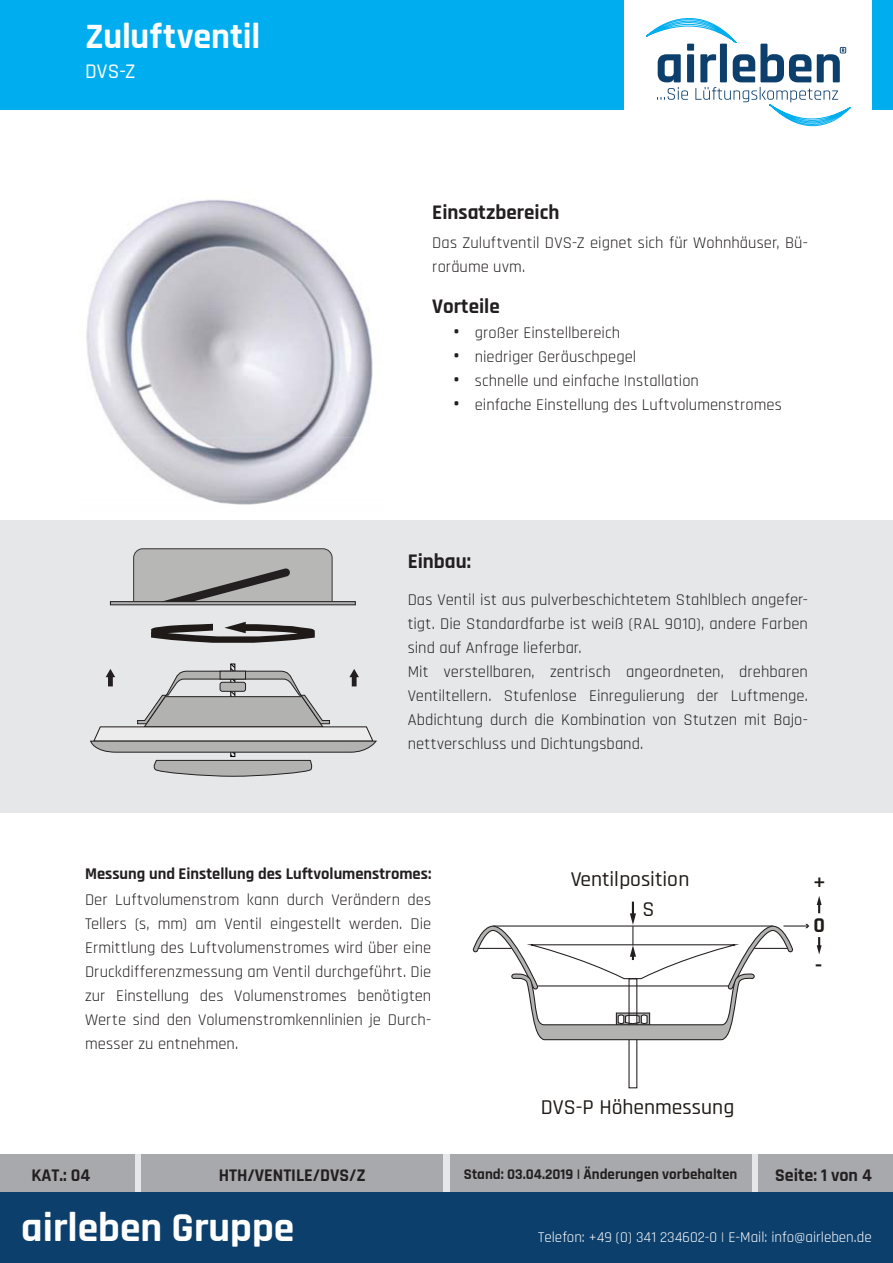
<style>
.page{position:relative;width:893px;height:1263px;background:#fff}
.page>*{position:absolute;margin:0;border:0;box-sizing:border-box;transform-origin:0 0}
.t1{font:700 41.55px "Rajdhani";color:#fff}
.t2{font:700 36px "Rajdhani";letter-spacing:-.005em;color:#fff}
.t3{font:500 21.3px "Rajdhani";color:#1f1a17}
.t4{font:700 21.3px "Rajdhani";color:#1f1a17}
.t5{font:700 21px "Rajdhani";color:#231f20}
.t6{font:500 21px "Rajdhani";color:#fff}
.t7{font:700 18px "Rajdhani";color:#231f20}
.Text{font:16.5px/24px "Rajdhani";letter-spacing:.005em;color:#231f20;text-align:justify}
.t8{font:700 16.5px "Rajdhani";color:#231f20}
.t9{font:15px "Rajdhani";color:#fff}
.t10{font:700 15px "Rajdhani";color:#231f20}
.t11{font:700 14.4px "Verdana";color:#1f1a17}
.s1{font-weight:700;font-size:21px}
</style>
<div class="page">
<div style="left:0;top:0;width:893px;height:109px;background:#00aeef"></div>
<div style="left:625px;top:0;width:247px;height:149px;background:#fff"></div>
<svg style="left:646px;top:18px;width:205px;height:108px"></svg>
<div style="left:0;top:1154px;width:893px;height:39px;background:#e6e7e9"></div>
<div style="left:758px;top:1154px;width:135px;height:39px;background:#a8a9ad"></div>
<div style="left:0;top:1154px;width:135px;height:39px;background:#a8a9ad"></div>
<div style="left:450px;top:1154px;width:302px;height:39px;background:#a8a9ad"></div>
<div style="left:141px;top:1154px;width:302px;height:39px;background:#a8a9ad"></div>
<div style="left:0;top:1193px;width:893px;height:70px;background:#0c3f6c"></div>
<div style="left:0;top:521px;width:893px;height:292px;background:#e6e7e9"></div>
<img style="left:86px;top:199px;width:287px;height:306px">
<svg style="left:151px;top:622px;width:164px;height:21px"></svg>
<div style="left:110px;top:601px;width:246px;height:4px;border:1px solid #231f20"></div>
<svg style="left:133px;top:548px;width:200px;height:54px;background:#a4a4a3"></svg>
<svg style="left:90px;top:663px;width:287px;height:114px"></svg>
<svg style="left:817px;top:896px;width:5px;height:17px"></svg>
<svg style="left:817px;top:937px;width:5px;height:17px"></svg>
<svg style="left:472px;top:901px;width:337px;height:140px"></svg>
<p class="t2" style="left:85px;top:15px;width:177px">Zuluftventil</p>
<p class="t6" style="left:85px;top:59px;width:52px">DVS-Z</p>
<p class="t5" style="left:432px;top:200px;width:129px">Einsatzbereich</p>
<p class="Text" style="left:432px;top:231px;width:377px">Das Zuluftventil DVS-Z eignet sich für Wohnhäuser, Bü&shy;roräume uvm.</p>
<p class="t5" style="left:432px;top:293px;width:69px">Vorteile</p>
<p class="Text" style="left:454px;top:321px;width:168px"><span class="s1">•</span> großer Einstellbereich</p>
<p class="Text" style="left:454px;top:345px;width:184px"><span class="s1">•</span> niedriger Geräuschpegel</p>
<p class="Text" style="left:454px;top:369px;width:247px"><span class="s1">•</span> schnelle und einfache Installation</p>
<p class="Text" style="left:454px;top:393px;width:330px"><span class="s1">•</span> einfache Einstellung des Luftvolumenstromes</p>
<p class="t5" style="left:408px;top:548px;width:65px">Einbau:</p>
<p class="Text" style="left:408px;top:588px;width:402px">Das Ventil ist aus pulverbeschichtetem Stahlblech angefer&shy;tigt. Die Standardfarbe ist weiß (RAL 9010), andere Farben sind auf Anfrage lieferbar.</p>
<p class="Text" style="left:408px;top:660px;width:402px">Mit verstellbaren, zentrisch angeordneten, drehbaren Ventiltellern. Stufenlose Einregulierung der Luftmenge.<br>Abdichtung durch die Kombination von Stutzen mit Bajo&shy;nettverschluss und Dichtungsband.</p>
<p class="t8" style="left:85px;top:863px;width:348px">Messung und Einstellung des Luftvolumenstromes:</p>
<p class="Text" style="left:85px;top:888px;width:348px">Der Luftvolumenstrom kann durch Verändern des Tellers (s, mm) am Ventil eingestellt werden. Die Ermittlung des Luftvolumenstromes wird über eine Druckdifferenzmessung am Ventil durchgeführt. Die zur Einstellung des Volumenstromes benötigten Werte sind den Volumenstromkennlinien je Durch&shy;messer zu entnehmen.</p>
<p class="t3" style="left:571px;top:867px;width:120px">Ventilposition</p>
<p class="t3" style="left:642px;top:897px;width:13px">S</p>
<p class="t3" style="left:541px;top:1094px;width:195px">DVS-P Höhenmessung</p>
<p class="t11" style="left:813px;top:871px;width:14px">+</p>
<p class="t4" style="left:813px;top:912px;width:13px">0</p>
<p class="t11" style="left:815px;top:955px;width:9px">-</p>
<p class="t7" style="left:32px;top:1164px;width:60px">KAT.: 04</p>
<p class="t7" style="left:219px;top:1164px;width:149px">HTH/VENTILE/DVS/Z</p>
<p class="t10" style="left:464px;top:1165px;width:275px">Stand: 03.04.2019 | Änderungen vorbehalten</p>
<p class="t7" style="left:775px;top:1164px;width:98px">Seite: 1 von 4</p>
<h1 class="t1" style="left:21px;top:1202px;width:275px">airleben Gruppe</h1>
<p class="t9" style="left:538px;top:1228px;width:335px">Telefon: +49 (0) 341 234602-0 | E-Mail: info@airleben.de</p>
</div>
